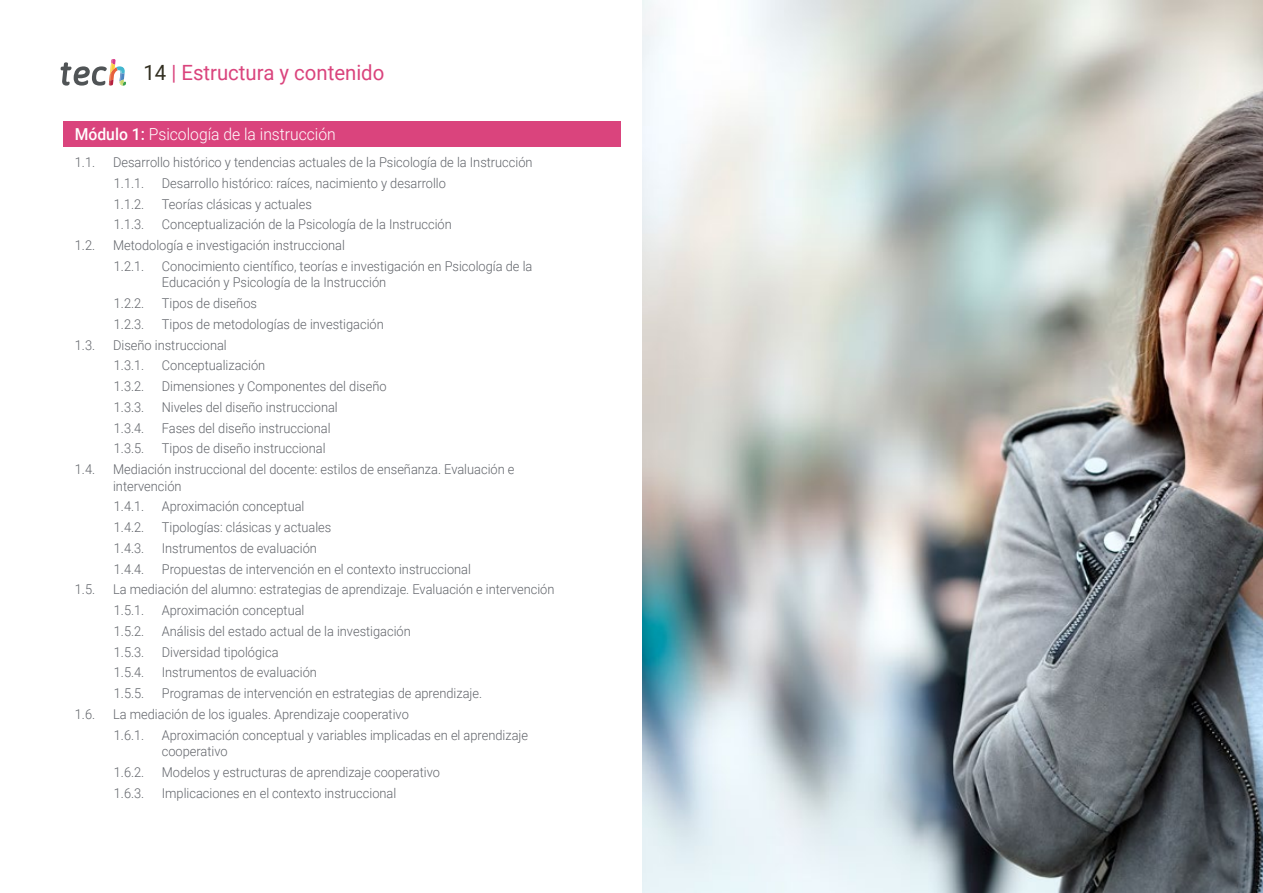
<style>
.page{position:relative;width:1263px;height:893px;background:#fff}
.page>*{position:absolute;margin:0;border:0;box-sizing:border-box;transform-origin:0 0}
.t1{font:21px "Roboto";color:#da447d}
.t2{font:300 16.5px "Roboto";color:#fff;scale:.95 1}
.t3{font:300 13.5px/20.7px "Roboto";color:#61646a;scale:.95 1}
.s1{color:#312e20}
.s2{font-weight:500}
</style>
<div class="page">
<div style="left:64px;top:121px;width:557px;height:25px;background:#da447d"></div>
<svg style="left:61px;top:59px;width:65px;height:27px"></svg>
<img style="left:642px;top:0;width:621px;height:893px">
<h1 class="t1" style="left:144px;top:57px;width:242px"><span class="s1">14</span> | Estructura y contenido</h1>
<p class="t2" style="left:75px;top:123px;width:276px"><span class="s2">Módulo 1:</span> Psicología de la instrucción</p>
<p class="t3" style="left:75px;top:151px;width:23px">1.1.</p>
<p class="t3" style="left:113px;top:151px;width:443px">Desarrollo histórico y tendencias actuales de la Psicología de la Instrucción<br>1.1.1.</p>
<p class="t3" style="left:162px;top:172px;width:301px">Desarrollo histórico: raíces, nacimiento y desarrollo</p>
<p class="t3" style="left:114px;top:193px;width:34px">1.1.2.</p>
<p class="t3" style="left:162px;top:193px;width:159px">Teorías clásicas y actuales</p>
<p class="t3" style="left:114px;top:214px;width:34px">1.1.3.</p>
<p class="t3" style="left:162px;top:214px;width:307px">Conceptualización de la Psicología de la Instrucción</p>
<p class="t3" style="left:75px;top:234px;width:23px">1.2.</p>
<p class="t3" style="left:113px;top:234px;width:246px">Metodología e investigación instruccional<br>1.2.1.</p>
<p class="t3" style="left:162px;top:257px;width:392px;line-height:16.5px">Conocimiento científico, teorías e investigación en Psicología de la<br>Educación y Psicología de la Instrucción</p>
<p class="t3" style="left:114px;top:292px;width:34px">1.2.2.</p>
<p class="t3" style="left:162px;top:292px;width:102px">Tipos de diseños</p>
<p class="t3" style="left:114px;top:313px;width:34px">1.2.3.</p>
<p class="t3" style="left:162px;top:313px;width:235px">Tipos de metodologías de investigación</p>
<p class="t3" style="left:75px;top:334px;width:23px">1.3.</p>
<p class="t3" style="left:113px;top:334px;width:121px">Diseño instruccional<br>1.3.1.</p>
<p class="t3" style="left:162px;top:355px;width:110px">Conceptualización</p>
<p class="t3" style="left:114px;top:375px;width:34px">1.3.2.</p>
<p class="t3" style="left:162px;top:375px;width:238px">Dimensiones y Componentes del diseño</p>
<p class="t3" style="left:114px;top:396px;width:34px">1.3.3.</p>
<p class="t3" style="left:162px;top:396px;width:187px">Niveles del diseño instruccional</p>
<p class="t3" style="left:114px;top:417px;width:34px">1.3.4.</p>
<p class="t3" style="left:162px;top:417px;width:179px">Fases del diseño instruccional</p>
<p class="t3" style="left:114px;top:438px;width:34px">1.3.5.</p>
<p class="t3" style="left:162px;top:438px;width:174px">Tipos de diseño instruccional</p>
<p class="t3" style="left:75px;top:458px;width:23px">1.4.</p>
<p class="t3" style="left:113px;top:461px;width:424px;line-height:16.5px">Mediación instruccional del docente: estilos de enseñanza. Evaluación e intervención</p>
<p class="t3" style="left:114px;top:496px;width:34px">1.4.1.</p>
<p class="t3" style="left:162px;top:496px;width:152px">Aproximación conceptual</p>
<p class="t3" style="left:114px;top:516px;width:34px">1.4.2.</p>
<p class="t3" style="left:162px;top:516px;width:180px">Tipologías: clásicas y actuales</p>
<p class="t3" style="left:114px;top:537px;width:34px">1.4.3.</p>
<p class="t3" style="left:162px;top:537px;width:165px">Instrumentos de evaluación</p>
<p class="t3" style="left:114px;top:558px;width:34px">1.4.4.</p>
<p class="t3" style="left:162px;top:558px;width:327px">Propuestas de intervención en el contexto instruccional</p>
<p class="t3" style="left:75px;top:579px;width:23px">1.5.</p>
<p class="t3" style="left:113px;top:579px;width:466px">La mediación del alumno: estrategias de aprendizaje. Evaluación e intervención<br>1.5.1.</p>
<p class="t3" style="left:162px;top:599px;width:152px">Aproximación conceptual</p>
<p class="t3" style="left:114px;top:620px;width:34px">1.5.2.</p>
<p class="t3" style="left:162px;top:620px;width:264px">Análisis del estado actual de la investigación</p>
<p class="t3" style="left:114px;top:641px;width:34px">1.5.3.</p>
<p class="t3" style="left:162px;top:641px;width:124px">Diversidad tipológica</p>
<p class="t3" style="left:114px;top:662px;width:34px">1.5.4.</p>
<p class="t3" style="left:162px;top:662px;width:165px">Instrumentos de evaluación</p>
<p class="t3" style="left:114px;top:682px;width:34px">1.5.5.</p>
<p class="t3" style="left:162px;top:682px;width:339px">Programas de intervención en estrategias de aprendizaje.</p>
<p class="t3" style="left:75px;top:703px;width:23px">1.6.</p>
<p class="t3" style="left:113px;top:703px;width:313px">La mediación de los iguales. Aprendizaje cooperativo<br>1.6.1.</p>
<p class="t3" style="left:162px;top:726px;width:387px;line-height:16.5px">Aproximación conceptual y variables implicadas en el aprendizaje cooperativo</p>
<p class="t3" style="left:114px;top:761px;width:34px">1.6.2.</p>
<p class="t3" style="left:162px;top:761px;width:294px">Modelos y estructuras de aprendizaje cooperativo</p>
<p class="t3" style="left:114px;top:782px;width:34px">1.6.3.</p>
<p class="t3" style="left:162px;top:782px;width:248px">Implicaciones en el contexto instruccional</p>
</div>
